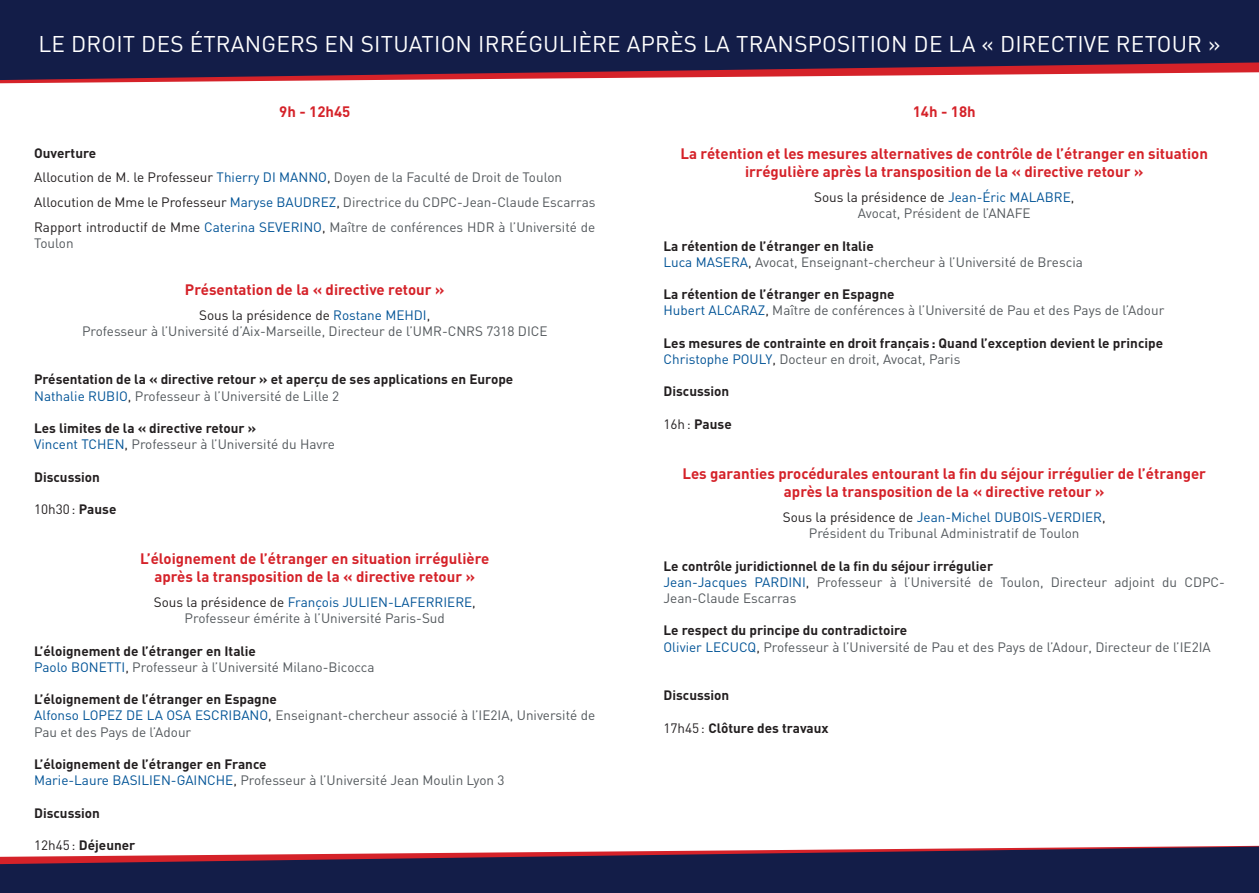
<style>
.page{position:relative;width:1259px;height:893px;background:#fff}
.page>*{position:absolute;margin:0;border:0;box-sizing:border-box;transform-origin:0 0}
.t1{font:22.5px "DIN";color:#fff}
.t2{font:700 15px/18px "DIN";color:#d52229;text-align:center}
.t3{font:13.5px/16.2px "DIN";color:#53585c}
.t4{font:700 13.5px/16.2px "DIN";color:#231f20}
.t5{font:13.5px "DIN";color:#231f20}
.s1{font-weight:700;color:#231f20}
.s2{color:#231f20}
.s3{color:#015396}
.s4{font-weight:400;color:#015396}
.s5{font-weight:400}
.s6{font-weight:400;color:#53585c}
.s7{font-weight:700}
</style>
<div class="page">
<svg style="left:0;top:80px;width:370px;height:3px"></svg>
<svg style="left:0;top:0;width:1259px;height:80px;background:#29254b"></svg>
<svg style="left:0;top:846px;width:1259px;height:47px;background:#3e375a"></svg>
<h1 class="t1" style="left:38px;top:30px;width:46px">Le droit</h1>
<h1 class="t1" style="left:141px;top:30px;width:14px">des</h1>
<h1 class="t1" style="left:190px;top:30px;width:15px">étran</h1>
<h1 class="t1" style="left:262px;top:30px;width:29px">gers</h1>
<h1 class="t1" style="left:324px;top:30px;width:50px">en situation</h1>
<h1 class="t1" style="left:478px;top:30px;width:13px">irré</h1>
<h1 class="t1" style="left:528px;top:30px;width:223px">guli ère après la trans</h1>
<h1 class="t1" style="left:808px;top:30px;width:28px">position</h1>
<h1 class="t1" style="left:913px;top:30px;width:93px">de la « directive</h1>
<h1 class="t1" style="left:1116px;top:30px;width:13px">retour</h1>
<h1 class="t1" style="left:1208px;top:30px;width:14px">»</h1>
<p class="t2" style="left:279px;top:102px;width:73px">9h - 12h45</p>
<p class="t3" style="left:34px;top:140px;width:563px;line-height:24.8px"><span class="s1">Ouverture<br></span><span class="s2">Allocution de M. le Professeur</span> <span class="s3">Thierry DI MANNO</span><span class="s2">,</span> Doyen de la Faculté de Droit de Toulon <span class="s2">Allocution de Mme le Professeur</span> <span class="s3">Maryse BAUDREZ</span><span class="s2">,</span> Directrice du CDPC-Jean-Claude Escarras <span class="s2">Rapport introductif de Mme</span> <span class="s3">Caterina SEVERINO</span><span class="s2">,</span> Maître de conférences HDR à l’Université de</p>
<p class="t3" style="left:34px;top:235px;width:41px">Toulon</p>
<p class="t2" style="left:185px;top:280px;width:261px">Présentation de la « directive retour »</p>
<p class="t3" style="left:82px;top:306px;width:467px;text-align:center"><span class="s2">Sous la présidence de</span> <span class="s3">Rostane MEHDI</span><span class="s2">,<br></span>Professeur à l’Université d’Aix-Marseille, Directeur de l’UMR-CNRS 7318 DICE</p>
<p class="t4" style="left:34px;top:371px;width:481px">Présentation de la « directive retour » et aperçu de ses applications en Europe<br><span class="s4">Nathalie RUBIO</span><span class="s5">,</span> <span class="s6">Professeur à l’Université de Lille 2</span></p>
<p class="t4" style="left:34px;top:419px;width:302px">Les limites de la « directive retour »<br><span class="s4">Vincent TCHEN</span><span class="s5">,</span> <span class="s6">Professeur à l’Université du Havre</span></p>
<p class="t4" style="left:34px;top:468px;width:67px">Discussion</p>
<p class="t5" style="left:34px;top:501px;width:84px">10h30: <span class="s7">Pause</span></p>
<p class="t2" style="left:140px;top:549px;width:350px">L’éloignement de l’étranger en situation irrégulière après la transposition de la « directive retour »</p>
<p class="t3" style="left:154px;top:594px;width:324px;text-align:center"><span class="s2">Sous la présidence de</span> <span class="s3">François JULIEN-LAFERRIERE</span><span class="s2">,<br></span>Professeur émérite à l’Université Paris-Sud</p>
<p class="t3" style="left:34px;top:642px;width:342px"><span class="s1">L’éloignement de l’étranger en Italie<br></span><span class="s3">Paolo BONETTI</span><span class="s2">,</span> Professeur à l’Université Milano-Bicocca</p>
<p class="t3" style="left:34px;top:691px;width:563px"><span class="s1">L’éloignement de l’étranger en Espagne<br></span><span class="s3">Alfonso LOPEZ DE LA OSA ESCRIBANO</span><span class="s2">,</span> Enseignant-chercheur associé à l’IE2IA, Université de<br>Pau et des Pays de l’Adour</p>
<p class="t3" style="left:34px;top:756px;width:472px"><span class="s1">L’éloignement de l’étranger en France<br></span><span class="s3">Marie-Laure BASILIEN-GAINCHE</span><span class="s2">,</span> Professeur à l’Université Jean Moulin Lyon 3</p>
<p class="t4" style="left:34px;top:804px;width:67px">Discussion</p>
<p class="t4" style="left:34px;top:836px;width:103px"><span class="s5">12h45:</span> Déjeuner</p>
<p class="t2" style="left:912px;top:102px;width:64px">14h - 18h</p>
<p class="t2" style="left:680px;top:144px;width:529px">La rétention et les mesures alternatives de contrôle de l’étranger en situation irrégulière après la transposition de la « directive retour »</p>
<p class="t3" style="left:814px;top:189px;width:262px;text-align:center"><span class="s2">Sous la présidence de</span> <span class="s3">Jean-Éric MALABRE</span><span class="s2">,<br></span>Avocat, Président de l’ANAFE</p>
<p class="t3" style="left:663px;top:237px;width:421px"><span class="s1">La rétention de l’étranger en Italie<br></span><span class="s3">Luca MASERA</span><span class="s2">,</span> Avocat, Enseignant-chercheur à l’Université de Brescia</p>
<p class="t3" style="left:663px;top:286px;width:502px"><span class="s1">La rétention de l’étranger en Espagne<br></span><span class="s3">Hubert ALCARAZ</span><span class="s2">,</span> Maître de conférences à l’Université de Pau et des Pays de l’Adour</p>
<p class="t4" style="left:663px;top:334px;width:501px">Les mesures de contrainte en droit français: Quand l’exception devient le principe<br><span class="s4">Christophe POULY</span><span class="s5">,</span> <span class="s6">Docteur en droit, Avocat, Paris</span></p>
<p class="t4" style="left:663px;top:383px;width:67px">Discussion</p>
<p class="t4" style="left:663px;top:415px;width:70px"><span class="s5">16h:</span> Pause</p>
<p class="t2" style="left:682px;top:464px;width:525px">Les garanties procédurales entourant la fin du séjour irrégulier de l’étranger après la transposition de la « directive retour »</p>
<p class="t3" style="left:783px;top:509px;width:324px;text-align:center"><span class="s2">Sous la présidence de</span> <span class="s3">Jean-Michel DUBOIS-VERDIER</span><span class="s2">,<br></span>Président du Tribunal Administratif de Toulon</p>
<p class="t3" style="left:663px;top:557px;width:563px"><span class="s1">Le contrôle juridictionnel de la fin du séjour irrégulier<br></span><span class="s3">Jean-Jacques PARDINI</span><span class="s2">,</span> Professeur à l’Université de Toulon, Directeur adjoint du CDPC-<br>Jean-Claude Escarras</p>
<p class="t3" style="left:663px;top:622px;width:549px"><span class="s1">Le respect du principe du contradictoire<br></span><span class="s3">Olivier LECUCQ</span><span class="s2">,</span> Professeur à l’Université de Pau et des Pays de l’Adour, Directeur de l’IE2IA</p>
<p class="t4" style="left:663px;top:687px;width:67px">Discussion</p>
<p class="t4" style="left:663px;top:719px;width:167px"><span class="s5">17h45:</span> Clôture des travaux</p>
</div>
